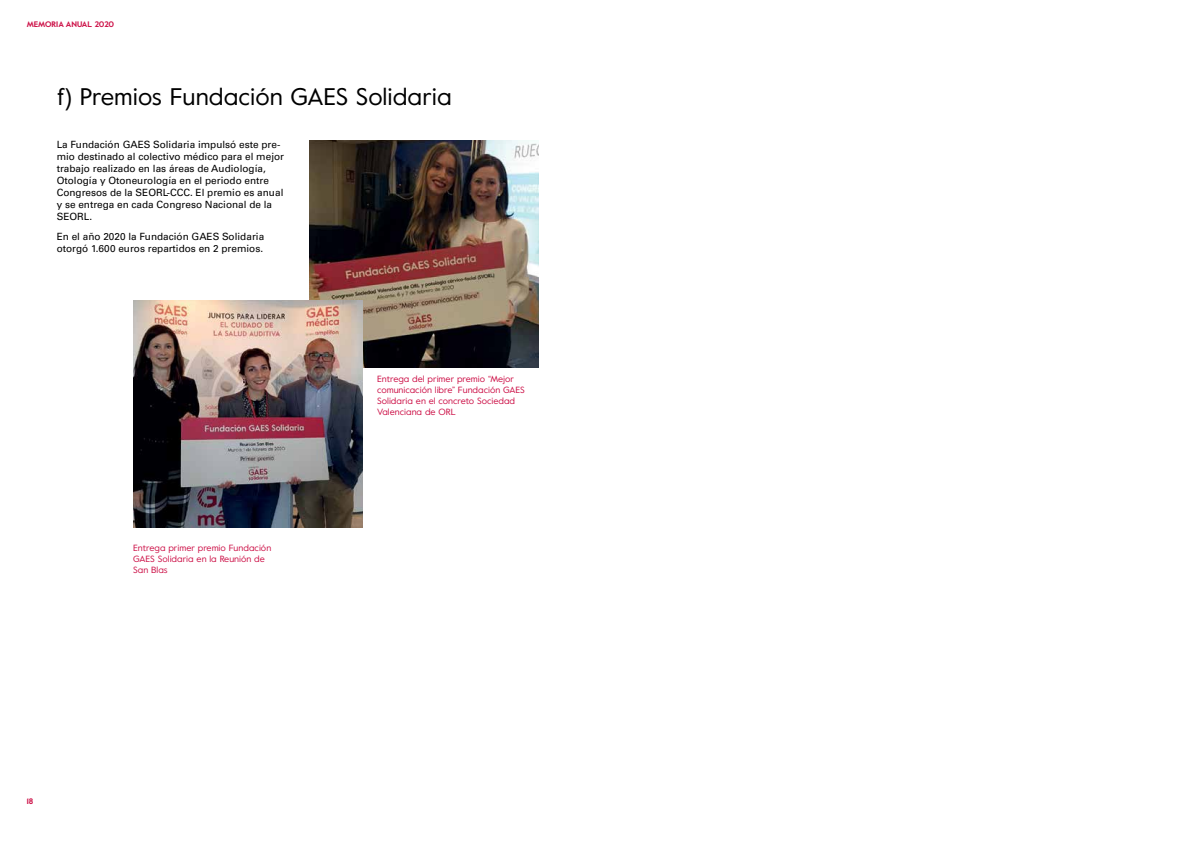
<style>
.page{position:relative;width:1191px;height:842px;background:#fff}
.page>*{position:absolute;margin:0;border:0;box-sizing:border-box;transform-origin:0 0}
.t1{font:24px "Value";color:#000}
.t2{font:10px/12px "Univers LT Pro 55 Roman";color:#000}
.t3{font:9px/11px "Value";color:#cd1349}
.t4{font:700 8px "Value";color:#cd1349}
</style>
<div class="page">
<img style="left:310px;top:140px;width:228px;height:227px">
<img style="left:133px;top:300px;width:230px;height:227px">
<p class="t4" style="left:27px;top:19px;width:89px">MEMORIA ANUAL 2020</p>
<h1 class="t1" style="left:57px;top:80px;width:396px">f) Premios Fundación GAES Solidaria</h1>
<p class="t2" style="left:57px;top:138px;width:229px">La Fundación GAES Solidaria impulsó este pre&shy;mio destinado al colectivo médico para el mejor trabajo realizado en las áreas de Audiología, Otología y Otoneurología en el periodo entre Congresos de la SEORL-CCC. El premio es anual y se entrega en cada Congreso Nacional de la SEORL.</p>
<p class="t2" style="left:57px;top:230px;width:209px">En el año 2020 la Fundación GAES Solidaria otorgó 1.600 euros repartidos en 2 premios.</p>
<p class="t4" style="left:27px;top:796px;width:8px">18</p>
<p class="t3" style="left:133px;top:542px;width:139px">Entrega primer premio Fundación<br>GAES Solidaria en la Reunión de<br>San Blas</p>
<p class="t3" style="left:377px;top:373px;width:149px">Entrega del primer premio “Mejor comunicación libre” Fundación GAES<br>Solidaria en el concreto Sociedad<br>Valenciana de ORL</p>
</div>
